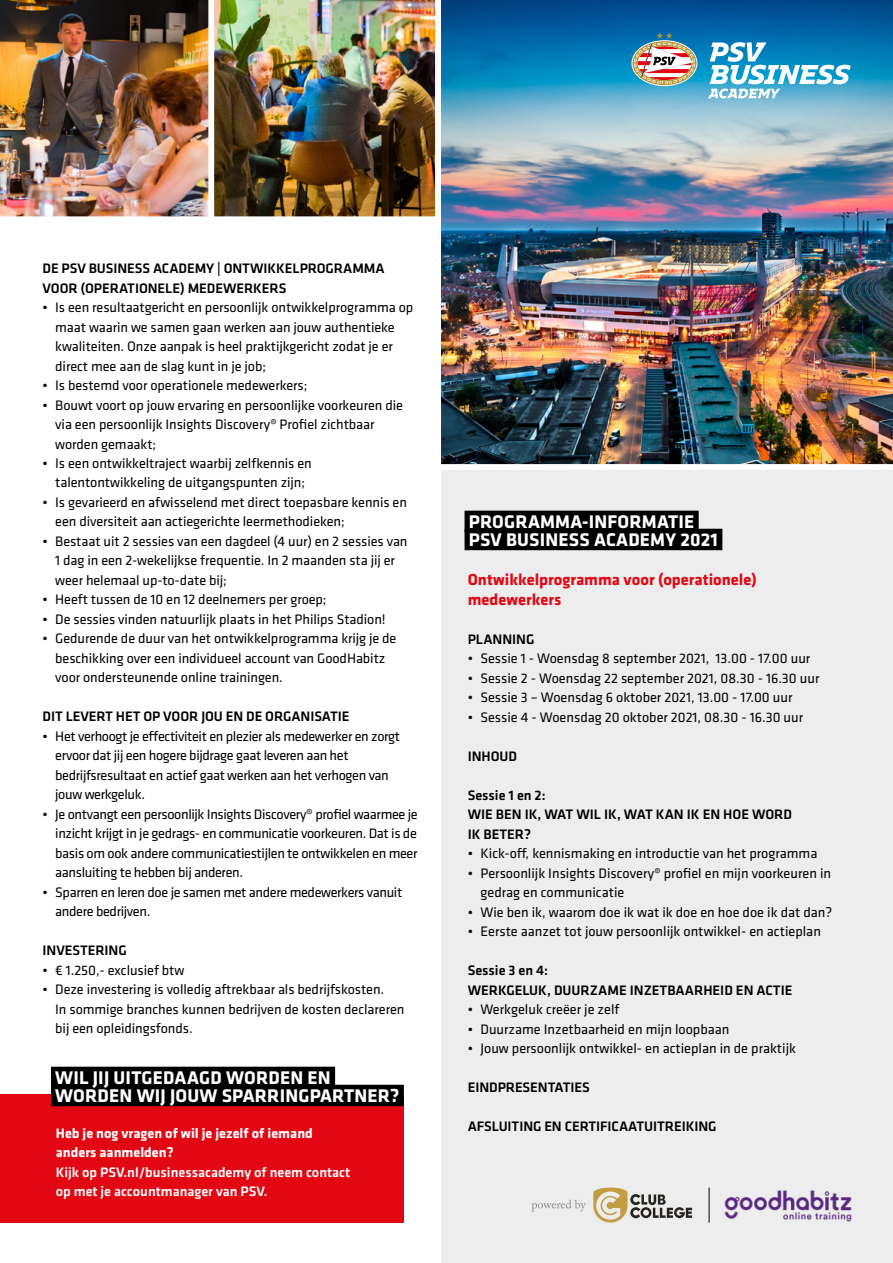
<style>
.page{position:relative;width:893px;height:1263px;background:#fff}
.page>*{position:absolute;margin:0;border:0;box-sizing:border-box;transform-origin:0 0}
.t1{font:700 19.05px/18px "Klavika";letter-spacing:.01em;color:#fff}
.t2{font:700 16.5px/19.5px "Klavika";color:#e30613}
.t3{font:14.25px/19.5px "Klavika";letter-spacing:-.005em;color:#000}
.t4{font:500 14.25px/19.5px "Klavika";letter-spacing:-.005em;color:#000}
.t5{font:14.25px/19.5px "Klavika";letter-spacing:-.025em;color:#000}
.t6{font:500 14.25px/19.5px "Klavika";color:#fff}
.t7{font:700 14.25px/19.5px "Klavika";color:#fff}
</style>
<div class="page">
<div style="left:441px;top:207px;width:452px;height:1056px;background:#ededed"></div>
<img style="left:0;top:0;width:208px;height:217px">
<img style="left:208px;top:0;width:227px;height:217px">
<img style="left:435px;top:0;width:458px;height:470px">
<div style="left:465px;top:511px;width:234px;height:21px;background:#000"></div>
<div style="left:465px;top:529px;width:257px;height:21px;background:#000"></div>
<div style="left:0;top:1094px;width:404px;height:128px;background:#e30613"></div>
<div style="left:51px;top:1067px;width:284px;height:21px;background:#000"></div>
<div style="left:51px;top:1085px;width:353px;height:21px;background:#000"></div>
<svg style="left:632px;top:32px;width:64px;height:53px"></svg>
<svg style="left:708px;top:42px;width:143px;height:56px"></svg>
<svg style="left:532px;top:1200px;width:54px;height:11px"></svg>
<svg style="left:593px;top:1187px;width:99px;height:35px"></svg>
<hr style="left:709px;top:1187px;width:1px;height:35px;background:#000">
<img style="left:724px;top:1190px;width:128px;height:32px">
<p class="t4" style="left:43px;top:258px;width:344px">DE PSV BUSINESS ACADEMY | ONTWIKKELPROGRAMMA<br>VOOR (OPERATIONELE) MEDEWERKERS</p>
<p class="t3" style="left:55px;top:297px;width:360px;text-indent:-13px">• Is een resultaatgericht en persoonlijk ontwikkelprogramma op maat waarin we samen gaan werken aan jouw authentieke kwaliteiten. Onze aanpak is heel praktijkgericht zodat je er direct mee aan de slag kunt in je job;</p>
<p class="t3" style="left:43px;top:375px;width:266px">• Is bestemd voor operationele medewerkers;</p>
<p class="t3" style="left:55px;top:395px;width:349px;text-indent:-13px">• Bouwt voort op jouw ervaring en persoonlijke voorkeuren die via een persoonlijk Insights Discovery® Profiel zichtbaar worden gemaakt;</p>
<p class="t3" style="left:43px;top:453px;width:271px;text-align:center">• Is een ontwikkeltraject waarbij zelfkennis en talentontwikkeling de uitgangspunten zijn;</p>
<p class="t3" style="left:55px;top:492px;width:353px;text-indent:-13px">• Is gevarieerd en afwisselend met direct toepasbare kennis en een diversiteit aan actiegerichte leermethodieken;</p>
<p class="t3" style="left:55px;top:531px;width:354px;text-indent:-13px">• Bestaat uit 2 sessies van een dagdeel (4 uur) en 2 sessies van<br>1 dag in een 2-wekelijkse frequentie. In 2 maanden sta jij er weer helemaal up-to-date bij;</p>
<p class="t3" style="left:43px;top:589px;width:286px">• Heeft tussen de 10 en 12 deelnemers per groep;</p>
<p class="t3" style="left:43px;top:609px;width:345px">• De sessies vinden natuurlijk plaats in het Philips Stadion!</p>
<p class="t3" style="left:55px;top:628px;width:343px;text-indent:-13px">• Gedurende de duur van het ontwikkelprogramma krijg je de beschikking over een individueel account van GoodHabitz voor ondersteunende online trainingen.</p>
<p class="t4" style="left:43px;top:707px;width:309px">DIT LEVERT HET OP VOOR JOU EN DE ORGANISATIE</p>
<p class="t5" style="left:55px;top:726px;width:346px;text-indent:-13px">• Het verhoogt je effectiviteit en plezier als medewerker en zorgt ervoor dat jij een hogere bijdrage gaat leveren aan het bedrijfsresultaat en actief gaat werken aan het verhogen van jouw werkgeluk.</p>
<p class="t3" style="left:55px;top:804px;width:364px;text-align:justify;text-indent:-13px">• Je ontvangt een persoonlijk Insights Discovery® profiel waarmee je inzicht krijgt in je gedrags- en communicatie voorkeuren. Dat is de basis om ook andere communicatiestijlen te ontwikkelen en meer aansluiting te hebben bij anderen.</p>
<p class="t5" style="left:55px;top:882px;width:349px;text-indent:-13px">• Sparren en leren doe je samen met andere medewerkers vanuit andere bedrijven.</p>
<p class="t4" style="left:43px;top:940px;width:86px">INVESTERING</p>
<p class="t3" style="left:43px;top:960px;width:143px">• € 1.250,- exclusief btw</p>
<p class="t3" style="left:55px;top:979px;width:351px;text-indent:-13px">• Deze investering is volledig aftrekbaar als bedrijfskosten.<br>In sommige branches kunnen bedrijven de kosten declareren bij een opleidingsfonds.</p>
<h1 class="t1" style="left:55px;top:1067px;width:346px">WIL JIJ UITGEDAAGD WORDEN EN<br>WORDEN WIJ JOUW SPARRINGPARTNER?</h1>
<p class="t7" style="left:56px;top:1122px;width:259px">Heb je nog vragen of wil je jezelf of iemand anders aanmelden?</p>
<p class="t6" style="left:56px;top:1162px;width:296px">Kijk op PSV.nl/businessacademy of neem contact op met je accountmanager van PSV.</p>
<h1 class="t1" style="left:469px;top:512px;width:251px">PROGRAMMA-INFORMATIE<br>PSV BUSINESS ACADEMY 2021</h1>
<p class="t2" style="left:468px;top:569px;width:291px">Ontwikkelprogramma voor (operationele) medewerkers</p>
<p class="t4" style="left:468px;top:629px;width:68px">PLANNING</p>
<p class="t3" style="left:468px;top:648px;width:344px">• Sessie 1 - Woensdag 8 september 2021, 13.00 - 17.00 uur</p>
<p class="t3" style="left:468px;top:668px;width:353px">• Sessie 2 - Woensdag 22 september 2021, 08.30 - 16.30 uur</p>
<p class="t3" style="left:468px;top:687px;width:326px">• Sessie 3 – Woensdag 6 oktober 2021, 13.00 - 17.00 uur</p>
<p class="t3" style="left:468px;top:707px;width:337px">• Sessie 4 - Woensdag 20 oktober 2021, 08.30 - 16.30 uur</p>
<p class="t4" style="left:468px;top:746px;width:51px">INHOUD</p>
<p class="t4" style="left:468px;top:785px;width:326px">Sessie 1 en 2:<br>WIE BEN IK, WAT WIL IK, WAT KAN IK EN HOE WORD<br>IK BETER?</p>
<p class="t3" style="left:468px;top:843px;width:351px">• Kick-off, kennismaking en introductie van het programma</p>
<p class="t3" style="left:480px;top:863px;width:352px;text-indent:-13px">• Persoonlijk Insights Discovery® profiel en mijn voorkeuren in gedrag en communicatie</p>
<p class="t3" style="left:468px;top:902px;width:366px">• Wie ben ik, waarom doe ik wat ik doe en hoe doe ik dat dan?</p>
<p class="t3" style="left:468px;top:921px;width:355px">• Eerste aanzet tot jouw persoonlijk ontwikkel- en actieplan</p>
<p class="t4" style="left:468px;top:960px;width:326px">Sessie 3 en 4:<br>WERKGELUK, DUURZAME INZETBAARHEID EN ACTIE</p>
<p class="t3" style="left:468px;top:999px;width:153px">• Werkgeluk creëer je zelf</p>
<p class="t3" style="left:468px;top:1019px;width:263px">• Duurzame Inzetbaarheid en mijn loopbaan</p>
<p class="t3" style="left:468px;top:1038px;width:330px">• Jouw persoonlijk ontwikkel- en actieplan in de praktijk</p>
<p class="t4" style="left:468px;top:1077px;width:124px">EINDPRESENTATIES</p>
<p class="t4" style="left:468px;top:1116px;width:250px">AFSLUITING EN CERTIFICAATUITREIKING</p>
</div>
